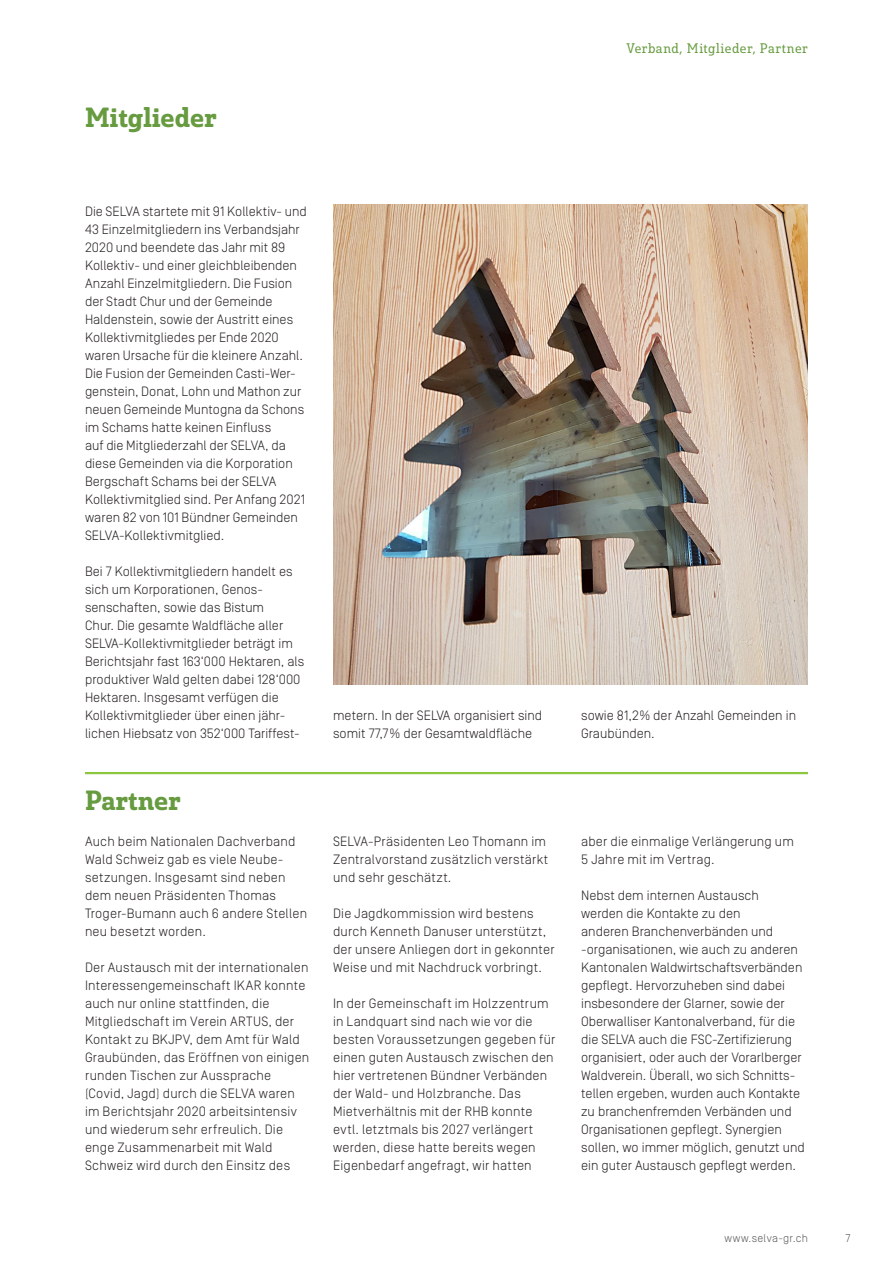
<style>
.page{position:relative;width:893px;height:1263px;background:#fff}
.page>*{position:absolute;margin:0;border:0;box-sizing:border-box;transform-origin:0 0}
.t1{font:27px "Solitas Slab Nor Dem";color:#679b40}
.t2{font:300 13.5px/18px "Simplon Norm";color:#231f20}
.t3{font:13.5px "Solitas Slab Nor Boo";letter-spacing:.04em;color:#679b40}
.t4{font:300 11.25px "Simplon Norm";letter-spacing:.03em;color:#57585a}
</style>
<div class="page">
<img style="left:333px;top:205px;width:475px;height:479px">
<hr style="left:85px;top:772px;width:723px;height:2px;background:#8bc63e">
<h1 class="t1" style="left:85px;top:99px;width:133px">Mitglieder</h1>
<p class="t3" style="left:626px;top:40px;width:183px">Verband, Mitglieder, Partner</p>
<p class="t2" style="left:85px;top:203px;width:223px">Die SELVA startete mit 91 Kollektiv- und 43 Einzelmitgliedern ins Verbandsjahr 2020 und beendete das Jahr mit 89<br>Kollektiv- und einer gleichbleibenden Anzahl Einzelmitgliedern. Die Fusion der Stadt Chur und der Gemeinde Haldenstein, sowie der Austritt eines Kollektivmitgliedes per Ende 2020 waren Ursache für die kleinere Anzahl.<br>Die Fusion der Gemeinden Casti-Wer&shy;genstein, Donat, Lohn und Mathon zur neuen Gemeinde Muntogna da Schons im Schams hatte keinen Einfluss<br>auf die Mitgliederzahl der SELVA, da diese Gemeinden via die Korporation Bergschaft Schams bei der SELVA Kollektivmitglied sind. Per Anfang 2021 waren 82 von 101 Bündner Gemeinden SELVA-Kollektivmitglied.</p>
<p class="t2" style="left:85px;top:562px;width:221px">Bei 7 Kollektivmitgliedern handelt es sich um Korporationen, Genos&shy;senschaften, sowie das Bistum<br>Chur. Die gesamte Waldfläche aller SELVA-Kollektivmitglieder beträgt im Berichtsjahr fast 163‘000 Hektaren, als produktiver Wald gelten dabei 128‘000<br>Hektaren. Insgesamt verfügen die Kollektivmitglieder über einen jähr&shy;lichen Hiebsatz von 352‘000 Tariffest-</p>
<h1 class="t1" style="left:85px;top:783px;width:97px">Partner</h1>
<p class="t2" style="left:85px;top:833px;width:224px">Auch beim Nationalen Dachverband<br>Wald Schweiz gab es viele Neube&shy;setzungen. Insgesamt sind neben dem neuen Präsidenten Thomas<br>Troger-Bumann auch 6 andere Stellen neu besetzt worden.</p>
<p class="t2" style="left:85px;top:959px;width:226px">Der Austausch mit der internationalen Interessengemeinschaft IKAR konnte auch nur online stattfinden, die Mitgliedschaft im Verein ARTUS, der Kontakt zu BKJPV, dem Amt für Wald Graubünden, das Eröffnen von einigen runden Tischen zur Aussprache (Covid, Jagd) durch die SELVA waren im Berichtsjahr 2020 arbeitsintensiv und wiederum sehr erfreulich. Die enge Zusammenarbeit mit Wald Schweiz wird durch den Einsitz des</p>
<p class="t2" style="left:333px;top:706px;width:211px">metern. In der SELVA organisiert sind somit 77,7% der Gesamtwaldfläche</p>
<p class="t2" style="left:581px;top:706px;width:216px">sowie 81,2% der Anzahl Gemeinden in<br>Graubünden.</p>
<p class="t2" style="left:333px;top:832px;width:217px">SELVA-Präsidenten Leo Thomann im<br>Zentralvorstand zusätzlich verstärkt und sehr geschätzt.</p>
<p class="t2" style="left:333px;top:904px;width:223px">Die Jagdkommission wird bestens durch Kenneth Danuser unterstützt, der unsere Anliegen dort in gekonnter Weise und mit Nachdruck vorbringt.</p>
<p class="t2" style="left:333px;top:994px;width:224px">In der Gemeinschaft im Holzzentrum in Landquart sind nach wie vor die besten Voraussetzungen gegeben für einen guten Austausch zwischen den hier vertretenen Bündner Verbänden der Wald- und Holzbranche. Das Mietverhältnis mit der RHB konnte evtl. letztmals bis 2027 verlängert werden, diese hatte bereits wegen Eigenbedarf angefragt, wir hatten</p>
<p class="t2" style="left:581px;top:832px;width:214px">aber die einmalige Verlängerung um<br>5 Jahre mit im Vertrag.</p>
<p class="t2" style="left:581px;top:886px;width:225px">Nebst dem internen Austausch<br>werden die Kontakte zu den<br>anderen Branchenverbänden und -organisationen, wie auch zu anderen Kantonalen Waldwirtschaftsverbänden gepflegt. Hervorzuheben sind dabei insbesondere der Glarner, sowie der Oberwalliser Kantonalverband, für die die SELVA auch die FSC-Zertifizierung organisiert, oder auch der Vorarlberger Waldverein. Überall, wo sich Schnitts&shy;tellen ergeben, wurden auch Kontakte zu branchenfremden Verbänden und Organisationen gepflegt. Synergien sollen, wo immer möglich, genutzt und ein guter Austausch gepflegt werden.</p>
<p class="t4" style="left:724px;top:1232px;width:85px">www.selva-gr.ch</p>
<p class="t4" style="left:845px;top:1232px;width:7px">7</p>
</div>
